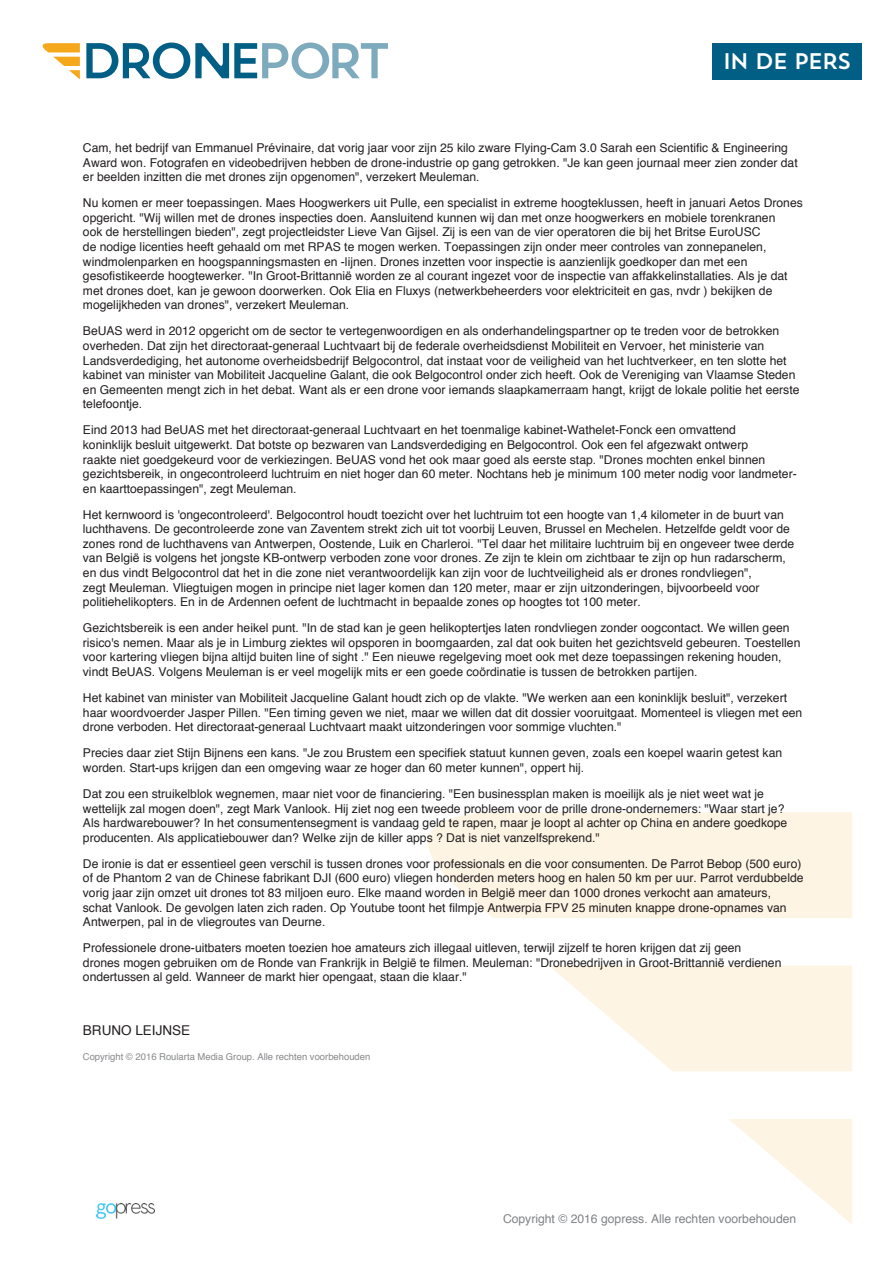
<style>
.page{position:relative;width:893px;height:1263px;background:#fff}
.page>*{position:absolute;margin:0;border:0;box-sizing:border-box;transform-origin:0 0}
.t1{font:22.5px "Trend Sans One";letter-spacing:-.1em;color:#fff}
.t2{font:13.5px "Helvetica";color:#231f20}
.t3{font:12.15px/14.5px "Helvetica";color:#231f20}
.t4{font:12.15px "Helvetica";color:#808285}
.t5{font:9.45px "Helvetica";color:#87898c}
</style>
<div class="page">
<svg style="left:86px;top:43px;width:302px;height:36px"></svg>
<svg style="left:42px;top:43px;width:38px;height:36px"></svg>
<svg style="left:428px;top:812px;width:424px;height:412px"></svg>
<div style="left:712px;top:43px;width:150px;height:36px;background:#015e84"></div>
<img style="left:97px;top:1204px;width:57px;height:14px">
<h1 class="t1" style="left:722px;top:47px;width:131px">IN DE PERS</h1>
<p class="t3" style="left:83px;top:141px;width:716px">Cam, het bedrijf van Emmanuel Prévinaire, dat vorig jaar voor zijn 25 kilo zware Flying-Cam 3.0 Sarah een Scientific &amp; Engineering<br>Award won. Fotografen en videobedrijven hebben de drone-industrie op gang getrokken. "Je kan geen journaal meer zien zonder dat er beelden inzitten die met drones zijn opgenomen", verzekert Meuleman.</p>
<p class="t3" style="left:83px;top:196px;width:721px">Nu komen er meer toepassingen. Maes Hoogwerkers uit Pulle, een specialist in extreme hoogteklussen, heeft in januari Aetos Drones opgericht. "Wij willen met de drones inspecties doen. Aansluitend kunnen wij dan met onze hoogwerkers en mobiele torenkranen<br>ook de herstellingen bieden", zegt projectleidster Lieve Van Gijsel. Zij is een van de vier operatoren die bij het Britse EuroUSC<br>de nodige licenties heeft gehaald om met RPAS te mogen werken. Toepassingen zijn onder meer controles van zonnepanelen, windmolenparken en hoogspanningsmasten en -lijnen. Drones inzetten voor inspectie is aanzienlijk goedkoper dan met een gesofistikeerde hoogtewerker. "In Groot-Brittannië worden ze al courant ingezet voor de inspectie van affakkelinstallaties. Als je dat met drones doet, kan je gewoon doorwerken. Ook Elia en Fluxys (netwerkbeheerders voor elektriciteit en gas, nvdr ) bekijken de mogelijkheden van drones", verzekert Meuleman.</p>
<p class="t3" style="left:83px;top:324px;width:718px">BeUAS werd in 2012 opgericht om de sector te vertegenwoordigen en als onderhandelingspartner op te treden voor de betrokken overheden. Dat zijn het directoraat-generaal Luchtvaart bij de federale overheidsdienst Mobiliteit en Vervoer, het ministerie van Landsverdediging, het autonome overheidsbedrijf Belgocontrol, dat instaat voor de veiligheid van het luchtverkeer, en ten slotte het kabinet van minister van Mobiliteit Jacqueline Galant, die ook Belgocontrol onder zich heeft. Ook de Vereniging van Vlaamse Steden en Gemeenten mengt zich in het debat. Want als er een drone voor iemands slaapkamerraam hangt, krijgt de lokale politie het eerste telefoontje.</p>
<p class="t3" style="left:83px;top:423px;width:715px">Eind 2013 had BeUAS met het directoraat-generaal Luchtvaart en het toenmalige kabinet-Wathelet-Fonck een omvattend<br>koninklijk besluit uitgewerkt. Dat botste op bezwaren van Landsverdediging en Belgocontrol. Ook een fel afgezwakt ontwerp<br>raakte niet goedgekeurd voor de verkiezingen. BeUAS vond het ook maar goed als eerste stap. "Drones mochten enkel binnen gezichtsbereik, in ongecontroleerd luchtruim en niet hoger dan 60 meter. Nochtans heb je minimum 100 meter nodig voor landmeter&shy;en kaarttoepassingen", zegt Meuleman.</p>
<p class="t3" style="left:83px;top:507px;width:713px">Het kernwoord is 'ongecontroleerd'. Belgocontrol houdt toezicht over het luchtruim tot een hoogte van 1,4 kilometer in de buurt van luchthavens. De gecontroleerde zone van Zaventem strekt zich uit tot voorbij Leuven, Brussel en Mechelen. Hetzelfde geldt voor de zones rond de luchthavens van Antwerpen, Oostende, Luik en Charleroi. "Tel daar het militaire luchtruim bij en ongeveer twee derde van België is volgens het jongste KB-ontwerp verboden zone voor drones. Ze zijn te klein om zichtbaar te zijn op hun radarscherm, en dus vindt Belgocontrol dat het in die zone niet verantwoordelijk kan zijn voor de luchtveiligheid als er drones rondvliegen",<br>zegt Meuleman. Vliegtuigen mogen in principe niet lager komen dan 120 meter, maar er zijn uitzonderingen, bijvoorbeeld voor politiehelikopters. En in de Ardennen oefent de luchtmacht in bepaalde zones op hoogtes tot 100 meter.</p>
<p class="t3" style="left:83px;top:621px;width:719px">Gezichtsbereik is een ander heikel punt. "In de stad kan je geen helikoptertjes laten rondvliegen zonder oogcontact. We willen geen risico's nemen. Maar als je in Limburg ziektes wil opsporen in boomgaarden, zal dat ook buiten het gezichtsveld gebeuren. Toestellen voor kartering vliegen bijna altijd buiten line of sight ." Een nieuwe regelgeving moet ook met deze toepassingen rekening houden, vindt BeUAS. Volgens Meuleman is er veel mogelijk mits er een goede coördinatie is tussen de betrokken partijen.</p>
<p class="t3" style="left:83px;top:691px;width:721px">Het kabinet van minister van Mobiliteit Jacqueline Galant houdt zich op de vlakte. "We werken aan een koninklijk besluit", verzekert haar woordvoerder Jasper Pillen. "Een timing geven we niet, maar we willen dat dit dossier vooruitgaat. Momenteel is vliegen met een drone verboden. Het directoraat-generaal Luchtvaart maakt uitzonderingen voor sommige vluchten."</p>
<p class="t3" style="left:83px;top:746px;width:701px">Precies daar ziet Stijn Bijnens een kans. "Je zou Brustem een specifiek statuut kunnen geven, zoals een koepel waarin getest kan worden. Start-ups krijgen dan een omgeving waar ze hoger dan 60 meter kunnen", oppert hij.</p>
<p class="t3" style="left:83px;top:787px;width:706px">Dat zou een struikelblok wegnemen, maar niet voor de financiering. "Een businessplan maken is moeilijk als je niet weet wat je wettelijk zal mogen doen", zegt Mark Vanlook. Hij ziet nog een tweede probleem voor de prille drone-ondernemers: "Waar start je?<br>Als hardwarebouwer? In het consumentensegment is vandaag geld te rapen, maar je loopt al achter op China en andere goedkope producenten. Als applicatiebouwer dan? Welke zijn de killer apps ? Dat is niet vanzelfsprekend."</p>
<p class="t3" style="left:83px;top:857px;width:722px">De ironie is dat er essentieel geen verschil is tussen drones voor professionals en die voor consumenten. De Parrot Bebop (500 euro) of de Phantom 2 van de Chinese fabrikant DJI (600 euro) vliegen honderden meters hoog en halen 50 km per uur. Parrot verdubbelde vorig jaar zijn omzet uit drones tot 83 miljoen euro. Elke maand worden in België meer dan 1000 drones verkocht aan amateurs,<br>schat Vanlook. De gevolgen laten zich raden. Op Youtube toont het filmpje Antwerpia FPV 25 minuten knappe drone-opnames van Antwerpen, pal in de vliegroutes van Deurne.</p>
<p class="t3" style="left:83px;top:941px;width:700px">Professionele drone-uitbaters moeten toezien hoe amateurs zich illegaal uitleven, terwijl zijzelf te horen krijgen dat zij geen drones mogen gebruiken om de Ronde van Frankrijk in België te filmen. Meuleman: "Dronebedrijven in Groot-Brittannië verdienen ondertussen al geld. Wanneer de markt hier opengaat, staan die klaar."</p>
<p class="t2" style="left:83px;top:1020px;width:109px">BRUNO LEIJNSE</p>
<p class="t5" style="left:83px;top:1049px;width:289px">Copyright © 2016 Roularta Media Group. Alle rechten voorbehouden</p>
<p class="t4" style="left:503px;top:1209px;width:295px">Copyright © 2016 gopress. Alle rechten voorbehouden</p>
</div>
